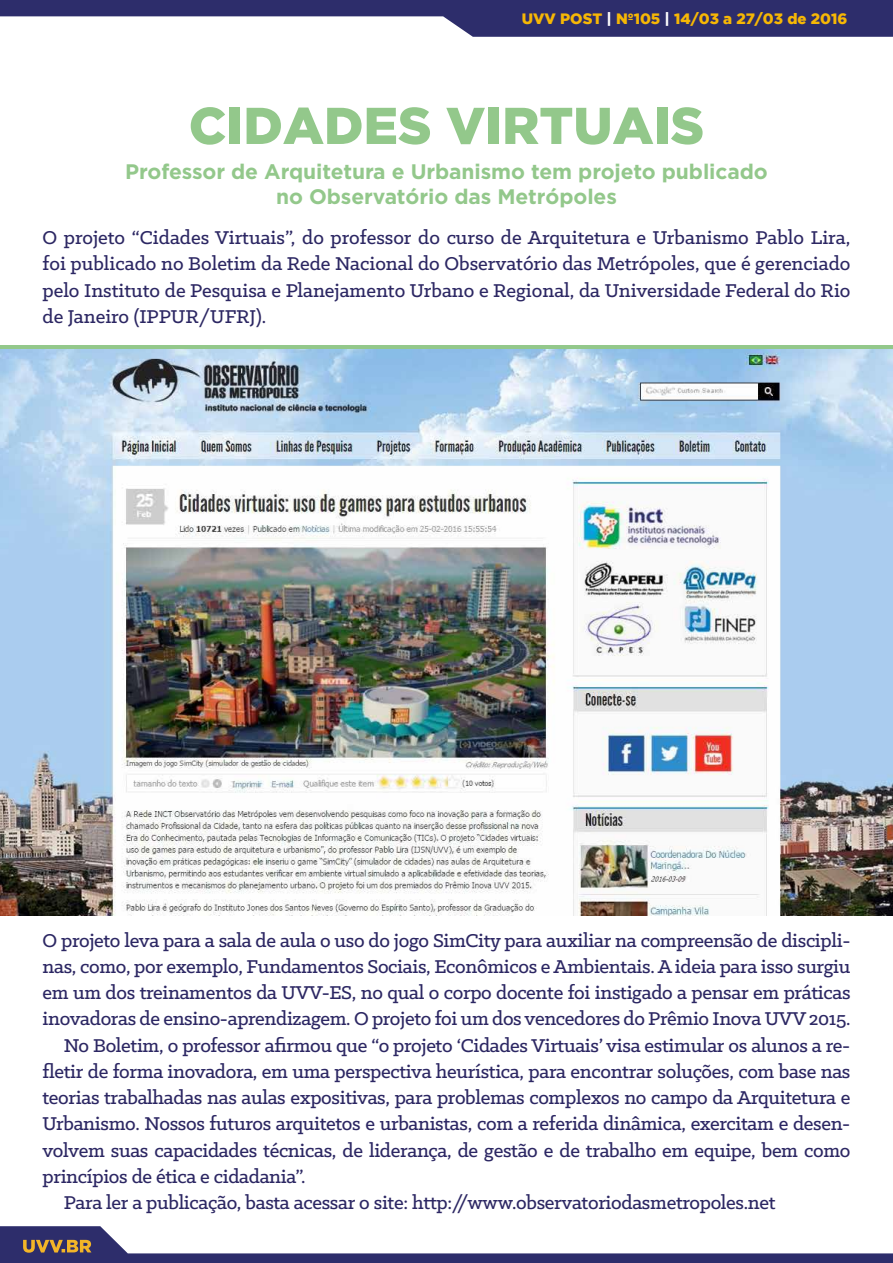
<style>
.page{position:relative;width:893px;height:1263px;background:#fff}
.page>*{position:absolute;margin:0;border:0;box-sizing:border-box;transform-origin:0 0}
.t1{font:900 51.6px "Gotham";color:#93c88b}
.t2{font:500 21px/26.2px "Klinic Slab";letter-spacing:-.015em;color:#2c2763;text-align:justify}
.t3{font:700 21px/25.2px "Gotham";letter-spacing:-.005em;color:#93c88b;text-align:center}
.t4{font:900 15px "Gotham";color:#f6b705}
.s1{color:#fff}
</style>
<div class="page">
<hr style="left:0;top:345px;width:893px;height:4px;background:#93c88b">
<svg style="left:0;top:0;width:893px;height:37px"></svg>
<svg style="left:0;top:1226px;width:893px;height:37px"></svg>
<img style="left:0;top:349px;width:893px;height:566px">
<p class="t4" style="left:522px;top:10px;width:327px">UVV POST <span class="s1">|</span> Nº105 <span class="s1">|</span> 14/03 a 27/03 de 2016</p>
<h1 class="t1" style="left:189px;top:96px;width:517px">CIDADES VIRTUAIS</h1>
<p class="t3" style="left:125px;top:158px;width:644px">Professor de Arquitetura e Urbanismo tem projeto publicado no Observatório das Metrópoles</p>
<p class="t2" style="left:43px;top:224px;width:809px">O projeto “Cidades Virtuais”, do professor do curso de Arquitetura e Urbanismo Pablo Lira, foi publicado no Boletim da Rede Nacional do Observatório das Metrópoles, que é gerenciado pelo Instituto de Pesquisa e Planejamento Urbano e Regional, da Universidade Federal do Rio de Janeiro (IPPUR/UFRJ).</p>
<p class="t2" style="left:43px;top:926px;width:809px">O projeto leva para a sala de aula o uso do jogo SimCity para auxiliar na compreensão de discipli-</p>
<p class="t2" style="left:43px;top:953px;width:809px">nas, como, por exemplo, Fundamentos Sociais, Econômicos e Ambientais. A ideia para isso surgiu</p>
<p class="t2" style="left:43px;top:979px;width:810px">em um dos treinamentos da UVV-ES, no qual o corpo docente foi instigado a pensar em práticas</p>
<p class="t2" style="left:43px;top:1005px;width:809px">inovadoras de ensino-aprendizagem. O projeto foi um dos vencedores do Prêmio Inova UVV 2015.</p>
<p class="t2" style="left:64px;top:1031px;width:788px">No Boletim, o professor afirmou que “o projeto ‘Cidades Virtuais’ visa estimular os alunos a re-</p>
<p class="t2" style="left:43px;top:1058px;width:809px">fletir de forma inovadora, em uma perspectiva heurística, para encontrar soluções, com base nas</p>
<p class="t2" style="left:43px;top:1084px;width:809px">teorias trabalhadas nas aulas expositivas, para problemas complexos no campo da Arquitetura e</p>
<p class="t2" style="left:43px;top:1110px;width:809px">Urbanismo. Nossos futuros arquitetos e urbanistas, com a referida dinâmica, exercitam e desen-</p>
<p class="t2" style="left:43px;top:1136px;width:809px">volvem suas capacidades técnicas, de liderança, de gestão e de trabalho em equipe, bem como</p>
<p class="t2" style="left:43px;top:1163px;width:264px">princípios de ética e cidadania”.</p>
<p class="t2" style="left:64px;top:1189px;width:713px">Para ler a publicação, basta acessar o site: http://www.observatoriodasmetropoles.net</p>
</div>
